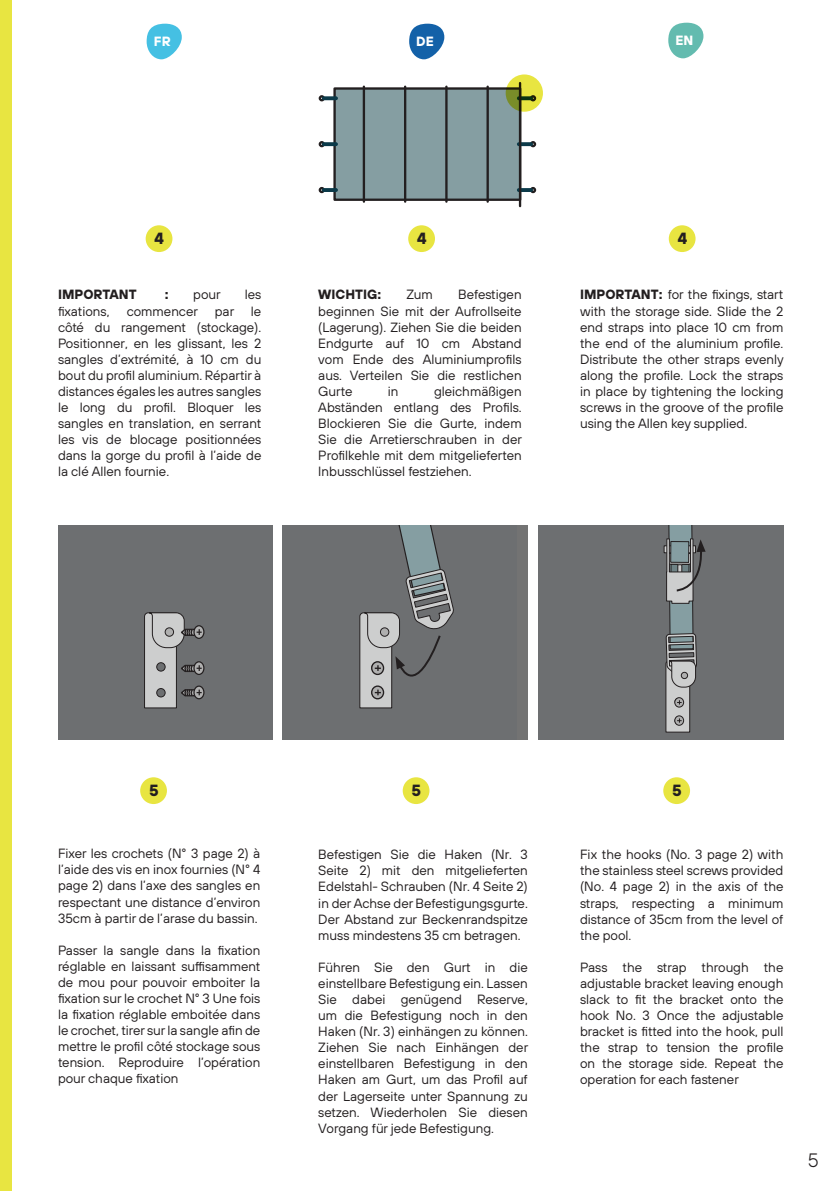
<style>
.page{position:relative;width:840px;height:1191px;background:#fff}
.page>*{position:absolute;margin:0;border:0;box-sizing:border-box;transform-origin:0 0}
.t1{font:300 19.4px "TT Hoves";color:#231f20}
.t2{font:700 16.2px "TT Hoves";color:#231f20}
.Texte{font:13.4px/16px "TT Hoves";color:#231f20;text-align:justify}
.Texte-2{font:700 13.4px "TT Hoves";color:#231f20}
.t3{font:700 13.4px "TT Hoves";color:#fff}
.s1{font-weight:700}
</style>
<div class="page">
<div style="left:0;top:0;width:11px;height:1191px;background:#e8e541"></div>
<div style="left:146px;top:225px;width:26px;height:27px;background:#e8e541;border-radius:50%"></div>
<div style="left:408px;top:225px;width:27px;height:27px;background:#e8e541;border-radius:50%"></div>
<div style="left:668px;top:225px;width:27px;height:27px;background:#e8e541;border-radius:50%"></div>
<div style="left:140px;top:777px;width:27px;height:27px;background:#e8e541;border-radius:50%"></div>
<div style="left:402px;top:777px;width:27px;height:27px;background:#e8e541;border-radius:50%"></div>
<div style="left:663px;top:777px;width:26px;height:27px;background:#e8e541;border-radius:50%"></div>
<div style="left:283px;top:525px;width:244px;height:214px;background:#737373"></div>
<div style="left:283px;top:525px;width:234px;height:214px;background:#6d6f71"></div>
<div style="left:538px;top:525px;width:245px;height:214px;background:#6d6f71"></div>
<div style="left:663px;top:545px;width:32px;height:8px;border:1px solid #231f20"></div>
<div style="left:58px;top:525px;width:214px;height:214px;background:#6d6f71"></div>
<div style="left:193px;top:661px;width:11px;height:14px;border:1px solid #231f20;border-radius:50%"></div>
<div style="left:193px;top:625px;width:11px;height:14px;border:1px solid #231f20;border-radius:50%"></div>
<div style="left:193px;top:685px;width:11px;height:14px;border:1px solid #231f20;border-radius:50%"></div>
<svg style="left:144px;top:612px;width:59px;height:97px"></svg>
<div style="left:334px;top:88px;width:186px;height:112px;background:#859ea2"></div>
<div style="left:333px;top:87px;width:188px;height:114px;border:2px solid #231f20"></div>
<hr style="left:486px;top:87px;width:2px;height:115px;background:#231f20">
<hr style="left:445px;top:87px;width:2px;height:115px;background:#231f20">
<hr style="left:404px;top:87px;width:2px;height:115px;background:#231f20">
<hr style="left:362px;top:87px;width:3px;height:115px;background:#231f20">
<div style="left:529px;top:187px;width:7px;height:6px;border:2px solid #231f20;border-radius:50%"></div>
<div style="left:529px;top:141px;width:7px;height:6px;border:2px solid #231f20;border-radius:50%"></div>
<svg style="left:521px;top:188px;width:9px;height:4px"></svg>
<svg style="left:521px;top:142px;width:9px;height:4px"></svg>
<div style="left:318px;top:187px;width:7px;height:6px;border:2px solid #231f20;border-radius:50%"></div>
<div style="left:318px;top:141px;width:7px;height:6px;border:2px solid #231f20;border-radius:50%"></div>
<div style="left:318px;top:95px;width:7px;height:6px;border:2px solid #231f20;border-radius:50%"></div>
<svg style="left:323px;top:188px;width:13px;height:4px"></svg>
<svg style="left:323px;top:142px;width:13px;height:4px"></svg>
<svg style="left:323px;top:96px;width:13px;height:4px"></svg>
<hr style="left:518px;top:83px;width:3px;height:123px;background:#231f20">
<svg style="left:359px;top:525px;width:95px;height:184px"></svg>
<svg style="left:665px;top:525px;width:40px;height:208px"></svg>
<svg style="left:505px;top:74px;width:37px;height:38px"></svg>
<svg style="left:146px;top:24px;width:36px;height:35px"></svg>
<svg style="left:409px;top:24px;width:35px;height:35px"></svg>
<svg style="left:668px;top:23px;width:35px;height:35px"></svg>
<p class="t3" style="left:154px;top:32px;width:18px">FR</p>
<p class="t3" style="left:416px;top:32px;width:19px">DE</p>
<p class="t3" style="left:675px;top:31px;width:19px">EN</p>
<p class="t2" style="left:154px;top:227px;width:11px">4</p>
<p class="t2" style="left:417px;top:227px;width:11px">4</p>
<p class="t2" style="left:677px;top:227px;width:11px">4</p>
<p class="Texte-2" style="left:58px;top:285px;width:80px">IMPORTANT</p>
<p class="Texte-2" style="left:165px;top:285px;width:5px">:</p>
<p class="Texte" style="left:193px;top:287px;width:29px">pour</p>
<p class="Texte" style="left:245px;top:287px;width:18px">les</p>
<p class="Texte" style="left:58px;top:303px;width:53px">fixations,</p>
<p class="Texte" style="left:58px;top:303px;width:205px;text-indent:69px">commencer par le côté du rangement (stockage).<br>Positionner, en les glissant, les 2 sangles d’extrémité, à 10 cm du bout du profil aluminium. Répartir à distances égales les autres sangles le long du profil. Bloquer les sangles en translation, en serrant les vis de blocage positionnées dans la gorge du profil à l’aide de la clé Allen fournie.</p>
<p class="Texte-2" style="left:318px;top:285px;width:64px">WICHTIG:</p>
<p class="Texte" style="left:406px;top:287px;width:28px">Zum</p>
<p class="Texte" style="left:318px;top:287px;width:205px;text-indent:140px">Befestigen beginnen Sie mit der Aufrollseite (Lagerung). Ziehen Sie die beiden Endgurte auf 10 cm Abstand vom Ende des Aluminiumprofils aus. Verteilen Sie die restlichen Gurte</p>
<p class="Texte" style="left:318px;top:383px;width:205px;text-indent:116px">gleichmäßigen Abständen entlang des Profils.<br>Blockieren Sie die Gurte, indem Sie die Arretierschrauben in der Profilkehle mit dem mitgelieferten Inbusschlüssel festziehen.</p>
<p class="Texte" style="left:387px;top:383px;width:12px">in</p>
<p class="Texte" style="left:579px;top:287px;width:205px"><span class="s1">IMPORTANT:</span> for the fixings, start with the storage side. Slide the 2 end straps into place 10 cm from the end of the aluminium profile.<br>Distribute the other straps evenly along the profile. Lock the straps in place by tightening the locking screws in the groove of the profile using the Allen key supplied.</p>
<p class="t2" style="left:149px;top:779px;width:11px">5</p>
<p class="t2" style="left:411px;top:779px;width:11px">5</p>
<p class="t2" style="left:671px;top:779px;width:11px">5</p>
<p class="Texte" style="left:58px;top:845px;width:204px">Fixer les crochets (N° 3 page 2) à l’aide des vis en inox fournies (N° 4 page 2) dans l’axe des sangles en respectant une distance d’environ 35cm à partir de l’arase du bassin.</p>
<p class="Texte" style="left:58px;top:942px;width:204px">Passer la sangle dans la fixation réglable en laissant suffisamment de mou pour pouvoir emboiter la fixation sur le crochet N° 3 Une fois la fixation réglable emboitée dans le crochet, tirer sur la sangle afin de mettre le profil côté stockage sous tension. Reproduire l’opération pour chaque fixation</p>
<p class="Texte" style="left:318px;top:846px;width:211px">Befestigen Sie die Haken (Nr. 3<br>Seite 2) mit den mitgelieferten Edelstahl- Schrauben (Nr. 4 Seite 2) in der Achse der Befestigungsgurte.<br>Der Abstand zur Beckenrandspitze muss mindestens 35 cm betragen.</p>
<p class="Texte" style="left:318px;top:959px;width:211px">Führen Sie den Gurt in die einstellbare Befestigung ein. Lassen Sie dabei genügend Reserve, um die Befestigung noch in den Haken (Nr. 3) einhängen zu können.<br>Ziehen Sie nach Einhängen der einstellbaren Befestigung in den Haken am Gurt, um das Profil auf der Lagerseite unter Spannung zu setzen. Wiederholen Sie diesen Vorgang für jede Befestigung.</p>
<p class="Texte" style="left:579px;top:846px;width:205px">Fix the hooks (No. 3 page 2) with the stainless steel screws provided (No. 4 page 2) in the axis of the straps, respecting a minimum distance of 35cm from the level of the pool.</p>
<p class="Texte" style="left:579px;top:959px;width:205px">Pass the strap through the adjustable bracket leaving enough slack to fit the bracket onto the hook No. 3 Once the adjustable bracket is fitted into the hook, pull the strap to tension the profile on the storage side. Repeat the operation for each fastener</p>
<h1 class="t1" style="left:807px;top:1148px;width:12px">5</h1>
</div>
